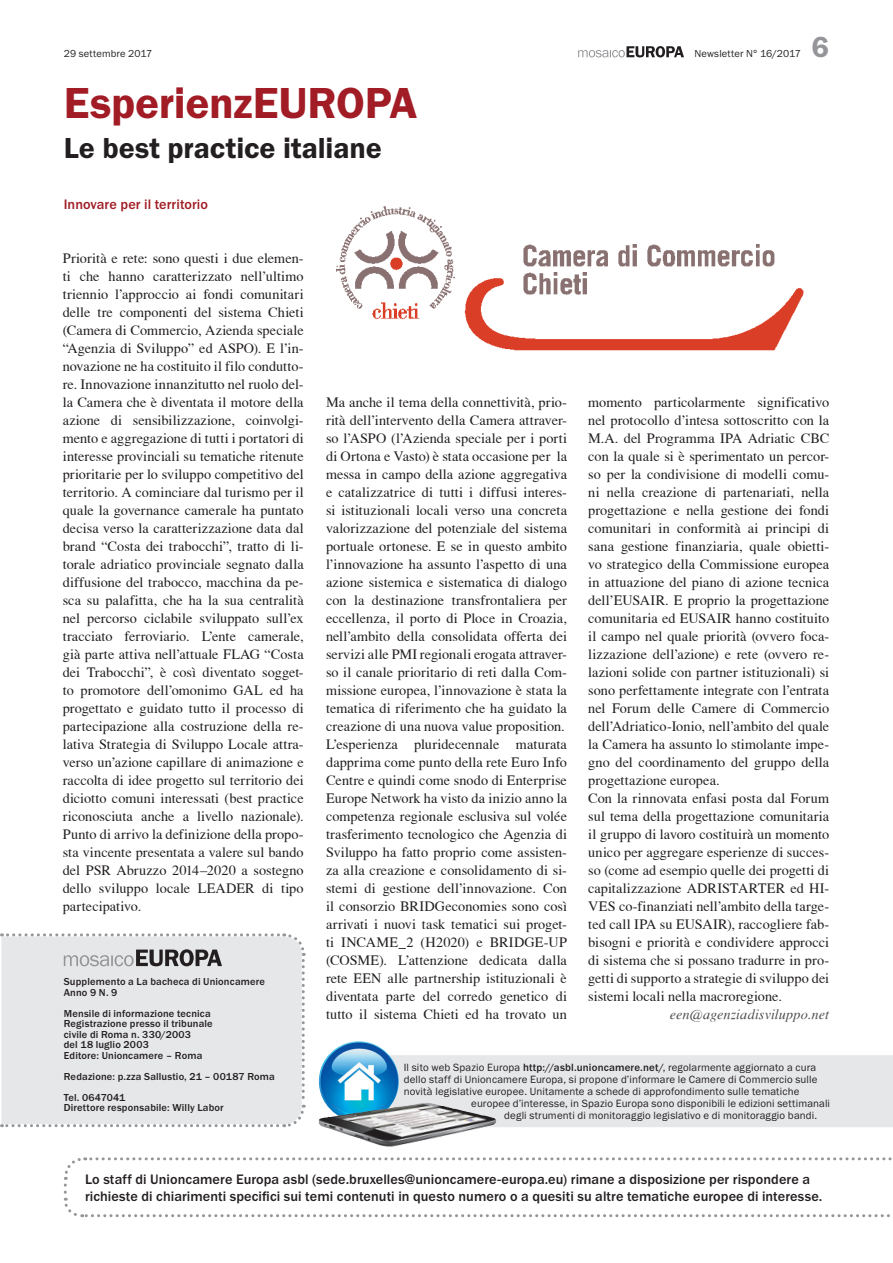
<style>
.page{position:relative;width:893px;height:1263px;background:#fff}
.page>*{position:absolute;margin:0;border:0;box-sizing:border-box;transform-origin:0 0}
.t1{font:600 45px "Franklin Gothic Itc T";letter-spacing:-.005em;color:#a11c25}
.t2{font:600 30px "Franklin Gothic Itc T";color:#231f20}
.t3{font:600 30px "Franklin Gothic Itc T";color:#939598}
.t4{font:14.25px/18px "T Acc LAD";letter-spacing:.005em;color:#231f20}
.t5{font:500 14.25px/17.1px "Franklin Gothic Itc T";letter-spacing:.005em;color:#231f20}
.t6{font:14.25px "T Acc LAD Italic";letter-spacing:.005em;color:#4b4c4d}
.t7{font:500 14.25px "Franklin Gothic Itc T";letter-spacing:.005em;color:#a11c25}
.t8{font:10.95px "Franklin Gothic Itc T";letter-spacing:.015em;color:#231f20}
.t9{font:500 10.5px/10.5px "Franklin Gothic Itc T";letter-spacing:.015em;color:#231f20}
.t10{font:10.5px "Franklin Gothic Itc T";letter-spacing:.01em;color:#231f20}
.s1{font-weight:500}
</style>
<div class="page">
<svg style="left:578px;top:46px;width:106px;height:11px"></svg>
<svg style="left:64px;top:1198px;width:826px;height:20px"></svg>
<svg style="left:63px;top:1157px;width:829px;height:35px"></svg>
<svg style="left:1px;top:933px;width:305px;height:195px;background:#e2e3e5"></svg>
<div style="left:390px;top:1055px;width:503px;height:72px;background:#e6e7e9"></div>
<img style="left:319px;top:1041px;width:80px;height:80px;border-radius:40px">
<img style="left:319px;top:1103px;width:177px;height:44px">
<img style="left:337px;top:206px;width:467px;height:145px">
<p class="t10" style="left:64px;top:48px;width:90px">29 settembre 2017</p>
<p class="t10" style="left:694px;top:48px;width:108px">Newsletter N° 16/2017</p>
<h1 class="t1" style="left:64px;top:77px;width:355px">EsperienzEUROPA</h1>
<h2 class="t2" style="left:64px;top:131px;width:319px">Le best practice italiane</h2>
<h2 class="t3" style="left:812px;top:30px;width:19px">6</h2>
<p class="t7" style="left:64px;top:196px;width:146px">Innovare per il territorio</p>
<p class="t4" style="left:63px;top:249px;width:242px;text-align:justify">Priorità e rete: sono questi i due elemen&shy;ti che hanno caratterizzato nell’ultimo triennio l’approccio ai fondi comunitari delle tre componenti del sistema Chieti (Camera di Commercio, Azienda speciale “Agenzia di Sviluppo” ed ASPO). E l’in&shy;novazione ne ha costituito il filo condutto&shy;re. Innovazione innanzitutto nel ruolo del&shy;la Camera che è diventata il motore della azione di sensibilizzazione, coinvolgi&shy;mento e aggregazione di tutti i portatori di interesse provinciali su tematiche ritenute prioritarie per lo sviluppo competitivo del territorio. A cominciare dal turismo per il quale la governance camerale ha puntato decisa verso la caratterizzazione data dal brand “Costa dei trabocchi”, tratto di li&shy;torale adriatico provinciale segnato dalla diffusione del trabocco, macchina da pe&shy;sca su palafitta, che ha la sua centralità nel percorso ciclabile sviluppato sull’ex tracciato ferroviario. L’ente camerale, già parte attiva nell’attuale FLAG “Costa dei Trabocchi”, è così diventato sogget&shy;to promotore dell’omonimo GAL ed ha progettato e guidato tutto il processo di partecipazione alla costruzione della re&shy;lativa Strategia di Sviluppo Locale attra&shy;verso un’azione capillare di animazione e raccolta di idee progetto sul territorio dei diciotto comuni interessati (best practice riconosciuta anche a livello nazionale).<br>Punto di arrivo la definizione della propo&shy;sta vincente presentata a valere sul bando del PSR Abruzzo 2014–2020 a sostegno dello sviluppo locale LEADER di tipo partecipativo.</p>
<p class="t9" style="left:64px;top:976px;width:203px">Supplemento a La bacheca di Unioncamere<br>Anno 9 N. 9</p>
<p class="t9" style="left:64px;top:1008px;width:150px">Mensile di informazione tecnica<br>Registrazione presso il tribunale civile di Roma n. 330/2003<br>del 18 luglio 2003<br>Editore: Unioncamere – Roma</p>
<p class="t9" style="left:64px;top:1065px;width:213px;line-height:21px">Redazione: p.zza Sallustio, 21 – 00187 Roma<br>Tel. 0647041</p>
<p class="t9" style="left:64px;top:1102px;width:161px">Direttore responsabile: Willy Labor</p>
<p class="t4" style="left:326px;top:393px;width:242px">Ma anche il tema della connettività, prio&shy;rità dell’intervento della Camera attraver&shy;so l’ASPO (l’Azienda speciale per i porti di Ortona e Vasto) è stata occasione per la messa in campo della azione aggregativa e catalizzatrice di tutti i diffusi interes&shy;si istituzionali locali verso una concreta valorizzazione del potenziale del sistema portuale ortonese. E se in questo ambito l’innovazione ha assunto l’aspetto di una azione sistemica e sistematica di dialogo con la destinazione transfrontaliera per eccellenza, il porto di Ploce in Croazia, nell’ambito della consolidata offerta dei servizi alle PMI regionali erogata attraver&shy;so il canale prioritario di reti dalla Com&shy;missione europea, l’innovazione è stata la tematica di riferimento che ha guidato la creazione di una nuova value proposition.<br>L’esperienza pluridecennale maturata dapprima come punto della rete Euro Info Centre e quindi come snodo di Enterprise Europe Network ha visto da inizio anno la competenza regionale esclusiva sul volée trasferimento tecnologico che Agenzia di Sviluppo ha fatto proprio come assisten&shy;za alla creazione e consolidamento di si&shy;stemi di gestione dell’innovazione. Con il consorzio BRIDGeconomies sono così arrivati i nuovi task tematici sui proget&shy;ti INCAME_2 (H2020) e BRIDGE-UP (COSME). L’attenzione dedicata dalla rete EEN alle partnership istituzionali è diventata parte del corredo genetico di tutto il sistema Chieti ed ha trovato un</p>
<p class="t4" style="left:588px;top:393px;width:242px">momento particolarmente significativo nel protocollo d’intesa sottoscritto con la M.A. del Programma IPA Adriatic CBC con la quale si è sperimentato un percor&shy;so per la condivisione di modelli comu&shy;ni nella creazione di partenariati, nella progettazione e nella gestione dei fondi comunitari in conformità ai principi di sana gestione finanziaria, quale obietti&shy;vo strategico della Commissione europea in attuazione del piano di azione tecnica dell’EUSAIR. E proprio la progettazione comunitaria ed EUSAIR hanno costituito il campo nel quale priorità (ovvero foca&shy;lizzazione dell’azione) e rete (ovvero re&shy;lazioni solide con partner istituzionali) si sono perfettamente integrate con l’entrata nel Forum delle Camere di Commercio dell’Adriatico-Ionio, nell’ambito del quale la Camera ha assunto lo stimolante impe&shy;gno del coordinamento del gruppo della progettazione europea.<br>Con la rinnovata enfasi posta dal Forum sul tema della progettazione comunitaria il gruppo di lavoro costituirà un momento unico per aggregare esperienze di succes&shy;so (come ad esempio quelle dei progetti di capitalizzazione ADRISTARTER ed HI-VES co-finanziati nell’ambito della targe&shy;ted call IPA su EUSAIR), raccogliere fab&shy;bisogni e priorità e condividere approcci di sistema che si possano tradurre in pro&shy;getti di supporto a strategie di sviluppo dei sistemi locali nella macroregione.</p>
<p class="t6" style="left:670px;top:1006px;width:161px">een@agenziadisviluppo.net</p>
<p class="t8" style="left:404px;top:1060px;width:414px">Il sito web Spazio Europa <span class="s1">http://asbl.unioncamere.net/</span>, regolarmente aggiornato a cura</p>
<p class="t8" style="left:404px;top:1072px;width:415px">dello staff di Unioncamere Europa, si propone d’informare le Camere di Commercio sulle</p>
<p class="t8" style="left:404px;top:1084px;width:397px">novità legislative europee. Unitamente a schede di approfondimento sulle tematiche</p>
<p class="t8" style="left:471px;top:1096px;width:360px">europee d’interesse, in Spazio Europa sono disponibili le edizioni settimanali</p>
<p class="t8" style="left:504px;top:1109px;width:314px">degli strumenti di monitoraggio legislativo e di monitoraggio bandi.</p>
<p class="t5" style="left:85px;top:1171px;width:739px">Lo staff di Unioncamere Europa asbl (sede.bruxelles@unioncamere-europa.eu) rimane a disposizione per rispondere a richieste di chiarimenti specifici sui temi contenuti in questo numero o a quesiti su altre tematiche europee di interesse.</p>
</div>
